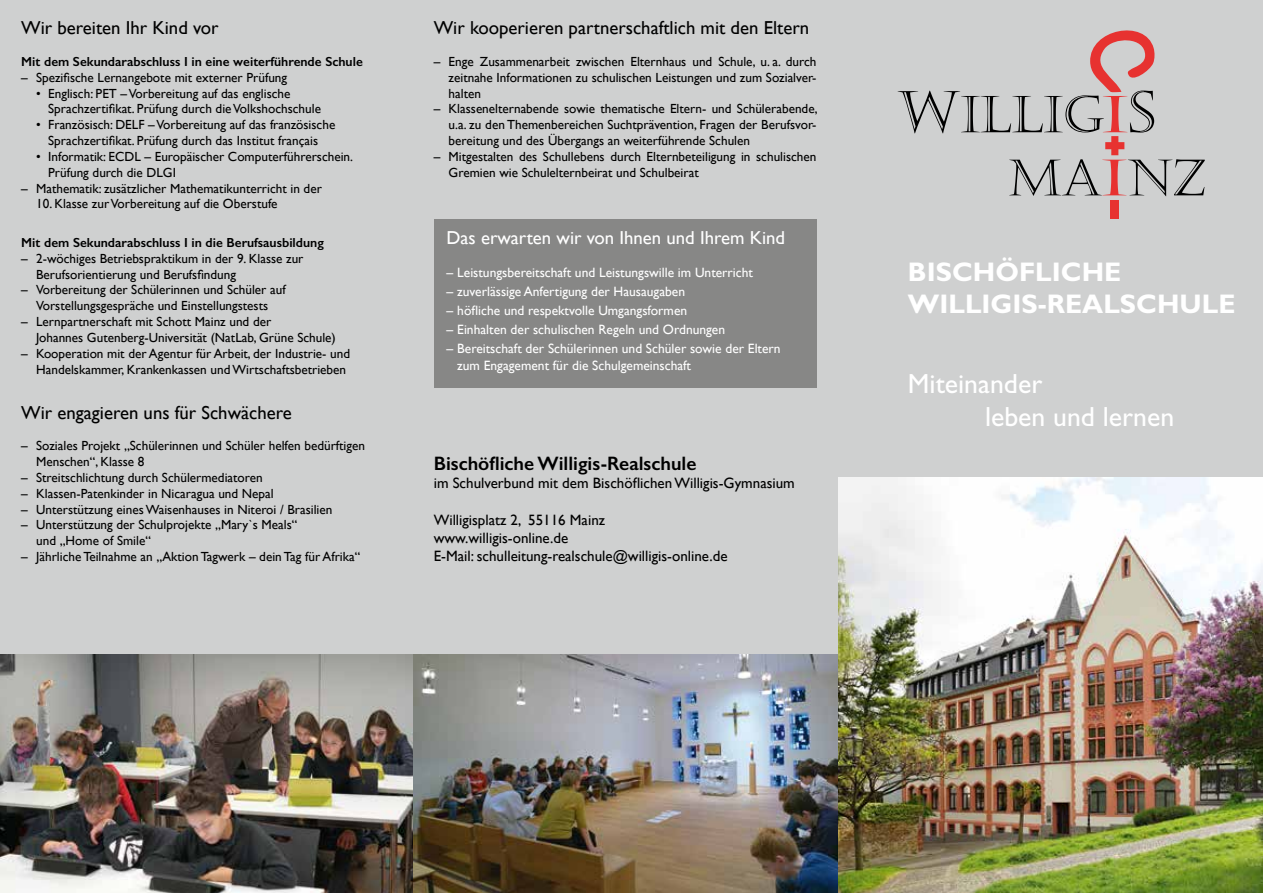
<style>
.page{position:relative;width:1263px;height:893px;background:#fff}
.page>*{position:absolute;margin:0;border:0;box-sizing:border-box;transform-origin:0 0}
.t1{font:27.75px/33.3px "Gill Sans Std";color:#fff}
.t2{font:700 27px/32.4px "Gill Sans Std";color:#fff}
.t3{font:600 19.5px "Gill Sans";color:#000}
.t4{font:18.75px "Gill Sans";color:#000}
.t5{font:18.75px "Gill Sans";color:#fff}
.t6{font:15px/18px "Gill Sans";color:#000}
.t7{font:13.5px/16.2px "Gill Sans";color:#fff}
.t8{font:13.2px/15.9px "Gill Sans";color:#000}
.t9{font:600 13.2px "Gill Sans";color:#000}
</style>
<div class="page">
<div style="left:0;top:0;width:425px;height:893px;background:#cfd0d0"></div>
<div style="left:400px;top:0;width:450px;height:893px;background:#cfd0d0"></div>
<div style="left:825px;top:0;width:438px;height:893px;background:#cfd0d0"></div>
<div style="left:1110px;top:200px;width:8px;height:19px;background:#e73230"></div>
<svg style="left:898px;top:30px;width:307px;height:166px"></svg>
<img style="left:0;top:655px;width:839px;height:238px">
<img style="left:839px;top:478px;width:424px;height:415px">
<div style="left:434px;top:219px;width:382px;height:169px;background:#878786"></div>
<h3 class="t4" style="left:21px;top:17px;width:199px">Wir bereiten Ihr Kind vor</h3>
<p class="t9" style="left:21px;top:53px;width:343px">Mit dem Sekundarabschluss I in eine weiterführende Schule</p>
<p class="t8" style="left:21px;top:69px;width:267px">– Spezifische Lernangebote mit externer Prüfung</p>
<p class="t8" style="left:48px;top:85px;width:274px;text-indent:-12px">• Englisch: PET –Vorbereitung auf das englische<br>Sprachzertifikat. Prüfung durch dieVolkshochschule</p>
<p class="t8" style="left:36px;top:117px;width:301px;text-align:center">• Französisch: DELF –Vorbereitung auf das französische<br>Sprachzertifikat. Prüfung durch das Institut français</p>
<p class="t8" style="left:48px;top:148px;width:306px;text-indent:-12px">• Informatik: ECDL – Europäischer Computerführerschein.<br>Prüfung durch die DLGI</p>
<p class="t8" style="left:21px;top:180px;width:302px">– Mathematik: zusätzlicher Mathematikunterricht in der</p>
<p class="t8" style="left:36px;top:196px;width:243px">10. Klasse zurVorbereitung auf die Oberstufe</p>
<p class="t9" style="left:21px;top:234px;width:304px">Mit dem Sekundarabschluss I in die Berufsausbildung</p>
<p class="t8" style="left:36px;top:250px;width:269px;text-indent:-15px">– 2-wöchiges Betriebspraktikum in der 9. Klasse zur<br>Berufsorientierung und Berufsfindung</p>
<p class="t8" style="left:21px;top:282px;width:266px;text-align:center">– Vorbereitung der Schülerinnen und Schüler auf<br>Vorstellungsgespräche und Einstellungstests</p>
<p class="t8" style="left:36px;top:313px;width:301px;text-indent:-15px">– Lernpartnerschaft mit Schott Mainz und der<br>Johannes Gutenberg-Universität (NatLab, Grüne Schule)</p>
<p class="t8" style="left:36px;top:345px;width:315px;text-indent:-15px">– Kooperation mit der Agentur für Arbeit, der Industrie- und<br>Handelskammer, Krankenkassen undWirtschaftsbetrieben</p>
<h3 class="t4" style="left:21px;top:401px;width:272px">Wir engagieren uns für Schwächere</h3>
<p class="t8" style="left:36px;top:438px;width:330px;text-indent:-15px">– Soziales Projekt „Schülerinnen und Schüler helfen bedürftigen<br>Menschen“, Klasse 8</p>
<p class="t8" style="left:21px;top:469px;width:243px">– Streitschlichtung durch Schülermediatoren</p>
<p class="t8" style="left:21px;top:485px;width:254px">– Klassen-Patenkinder in Nicaragua und Nepal</p>
<p class="t8" style="left:21px;top:501px;width:313px">– Unterstützung einesWaisenhauses in Niteroi / Brasilien</p>
<p class="t8" style="left:36px;top:517px;width:263px;text-indent:-15px">– Unterstützung der Schulprojekte „Mary`s Meals“ und „Home of Smile“</p>
<p class="t8" style="left:21px;top:549px;width:341px">– Jährliche Teilnahme an „Aktion Tagwerk – dein Tag für Afrika“</p>
<h3 class="t4" style="left:434px;top:17px;width:377px">Wir kooperieren partnerschaftlich mit den Eltern</h3>
<p class="t8" style="left:449px;top:53px;width:369px;text-align:justify;text-indent:-15px">– Enge Zusammenarbeit zwischen Elternhaus und Schule, u. a. durch zeitnahe Informationen zu schulischen Leistungen und zum Sozialver&shy;halten</p>
<p class="t8" style="left:449px;top:101px;width:371px;text-align:justify;text-indent:-15px">– Klassenelternabende sowie thematische Eltern- und Schülerabende, u.a. zu den Themenbereichen Suchtprävention, Fragen der Berufsvor&shy;bereitung und des Übergangs an weiterführende Schulen</p>
<p class="t8" style="left:449px;top:148px;width:369px;text-indent:-15px">– Mitgestalten des Schullebens durch Elternbeteiligung in schulischen<br>Gremien wie Schulelternbeirat und Schulbeirat</p>
<h3 class="t5" style="left:446px;top:227px;width:340px">Das erwarten wir von Ihnen und Ihrem Kind</h3>
<p class="t7" style="left:446px;top:264px;width:308px">– Leistungsbereitschaft und Leistungswille im Unterricht</p>
<p class="t7" style="left:446px;top:283px;width:240px">– zuverlässige Anfertigung der Hausaugaben</p>
<p class="t7" style="left:446px;top:302px;width:242px">– höfliche und respektvolle Umgangsformen</p>
<p class="t7" style="left:446px;top:321px;width:280px">– Einhalten der schulischen Regeln und Ordnungen</p>
<p class="t7" style="left:457px;top:341px;width:325px;text-indent:-11px">– Bereitschaft der Schülerinnen und Schüler sowie der Eltern zum Engagement für die Schulgemeinschaft</p>
<h3 class="t3" style="left:434px;top:452px;width:264px">Bischöfliche Willigis-Realschule</h3>
<p class="t6" style="left:434px;top:474px;width:363px">im Schulverbund mit dem BischöflichenWilligis-Gymnasium</p>
<p class="t6" style="left:434px;top:511px;width:295px">Willigisplatz 2, 55116 Mainz www.willigis-online.de<br>E-Mail: schulleitung-realschule@willigis-online.de</p>
<h2 class="t2" style="left:908px;top:255px;width:329px">BISCHÖFLICHE<br>WILLIGIS-REALSCHULE</h2>
<h1 class="t1" style="left:985px;top:367px;width:191px;text-indent:-77px">Miteinander<br>leben und lernen</h1>
</div>
